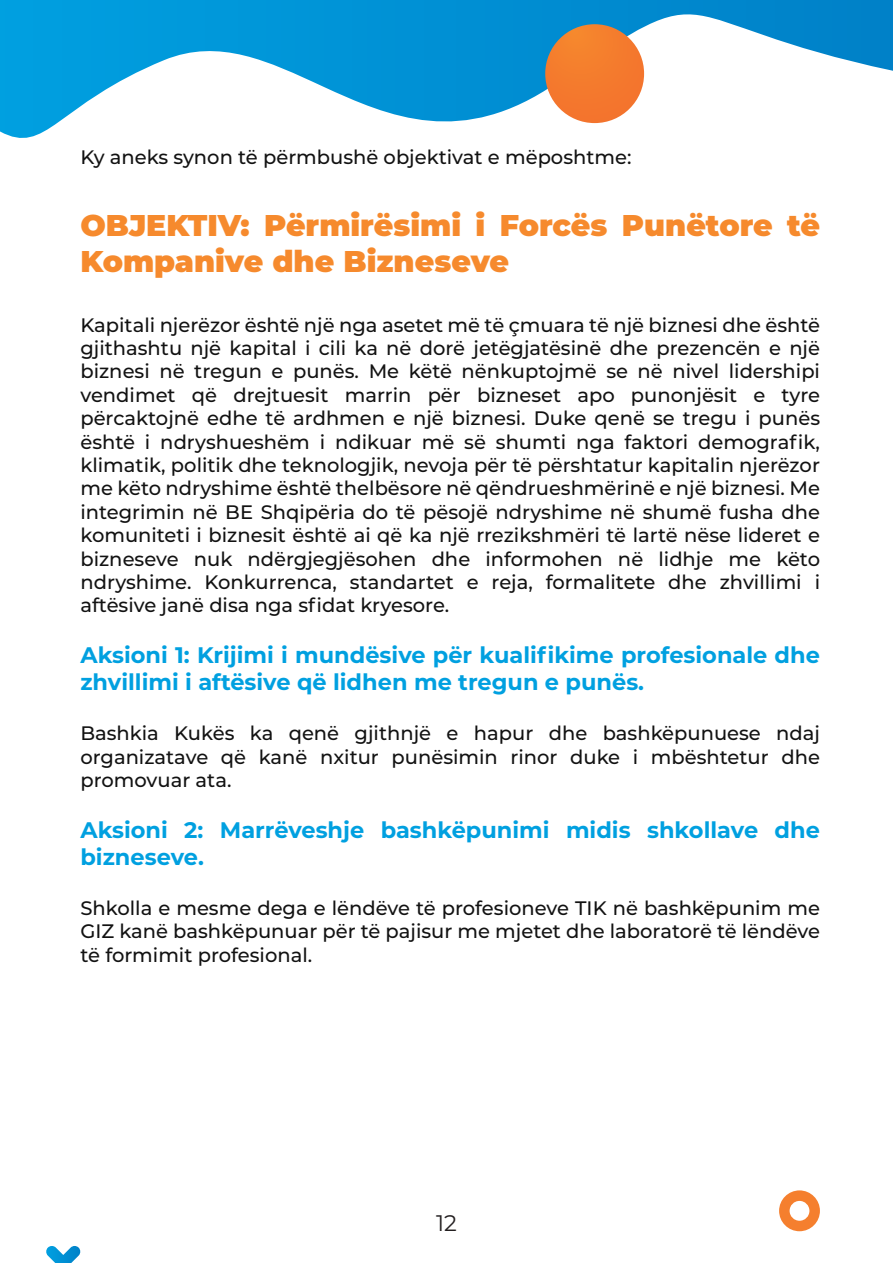
<style>
.page{position:relative;width:893px;height:1263px;background:#fff}
.page>*{position:absolute;margin:0;border:0;box-sizing:border-box;transform-origin:0 0}
.t1{font:900 30px/36px "Montserrat";color:#f68a2d}
.t2{font:700 22.5px/27px "Montserrat";color:#00a0e0}
.t3{font:22.5px "Montserrat";color:#231f20}
.t4{font:500 19.5px/23.4px "Montserrat";color:#121212;text-align:justify}
</style>
<div class="page">
<svg style="left:0;top:0;width:893px;height:138px"></svg>
<div style="left:545px;top:24px;width:99px;height:99px;background:#f47a2d;border-radius:49px"></div>
<svg style="left:779px;top:1190px;width:41px;height:41px"></svg>
<svg style="left:46px;top:1246px;width:35px;height:17px"></svg>
<p class="t4" style="left:80px;top:145px;width:553px">Ky aneks synon të përmbushë objektivat e mëposhtme:</p>
<h1 class="t1" style="left:80px;top:206px;width:741px">OBJEKTIV: Përmirësimi i Forcës Punëtore të<br>Kompanive dhe Bizneseve</h1>
<p class="t4" style="left:80px;top:312px;width:741px">Kapitali njerëzor është një nga asetet më të çmuara të një biznesi dhe është gjithashtu një kapital i cili ka në dorë jetëgjatësinë dhe prezencën e një biznesi në tregun e punës. Me këtë nënkuptojmë se në nivel lidershipi vendimet që drejtuesit marrin për bizneset apo punonjësit e tyre përcaktojnë edhe të ardhmen e një biznesi. Duke qenë se tregu i punës është i ndryshueshëm i ndikuar më së shumti nga faktori demografik, klimatik, politik dhe teknologjik, nevoja për të përshtatur kapitalin njerëzor me këto ndryshime është thelbësore në qëndrueshmërinë e një biznesi. Me integrimin në BE Shqipëria do të pësojë ndryshime në shumë fusha dhe komuniteti i biznesit është ai që ka një rrezikshmëri të lartë nëse lideret e bizneseve nuk ndërgjegjësohen dhe informohen në lidhje me këto ndryshime. Konkurrenca, standartet e reja, formalitete dhe zhvillimi i aftësive janë disa nga sfidat kryesore.</p>
<p class="t2" style="left:80px;top:640px;width:741px">Aksioni 1: Krijimi i mundësive për kualifikime profesionale dhe zhvillimi i aftësive që lidhen me tregun e punës.</p>
<p class="t4" style="left:80px;top:721px;width:741px">Bashkia Kukës ka qenë gjithnjë e hapur dhe bashkëpunuese ndaj organizatave që kanë nxitur punësimin rinor duke i mbështetur dhe promovuar ata.</p>
<p class="t2" style="left:80px;top:815px;width:741px">Aksioni 2: Marrëveshje bashkëpunimi midis shkollave dhe bizneseve.</p>
<p class="t4" style="left:80px;top:895px;width:741px">Shkolla e mesme dega e lëndëve të profesioneve TIK në bashkëpunim me GIZ kanë bashkëpunuar për të pajisur me mjetet dhe laboratorë të lëndëve të formimit profesional.</p>
<p class="t3" style="left:436px;top:1208px;width:22px">12</p>
</div>
